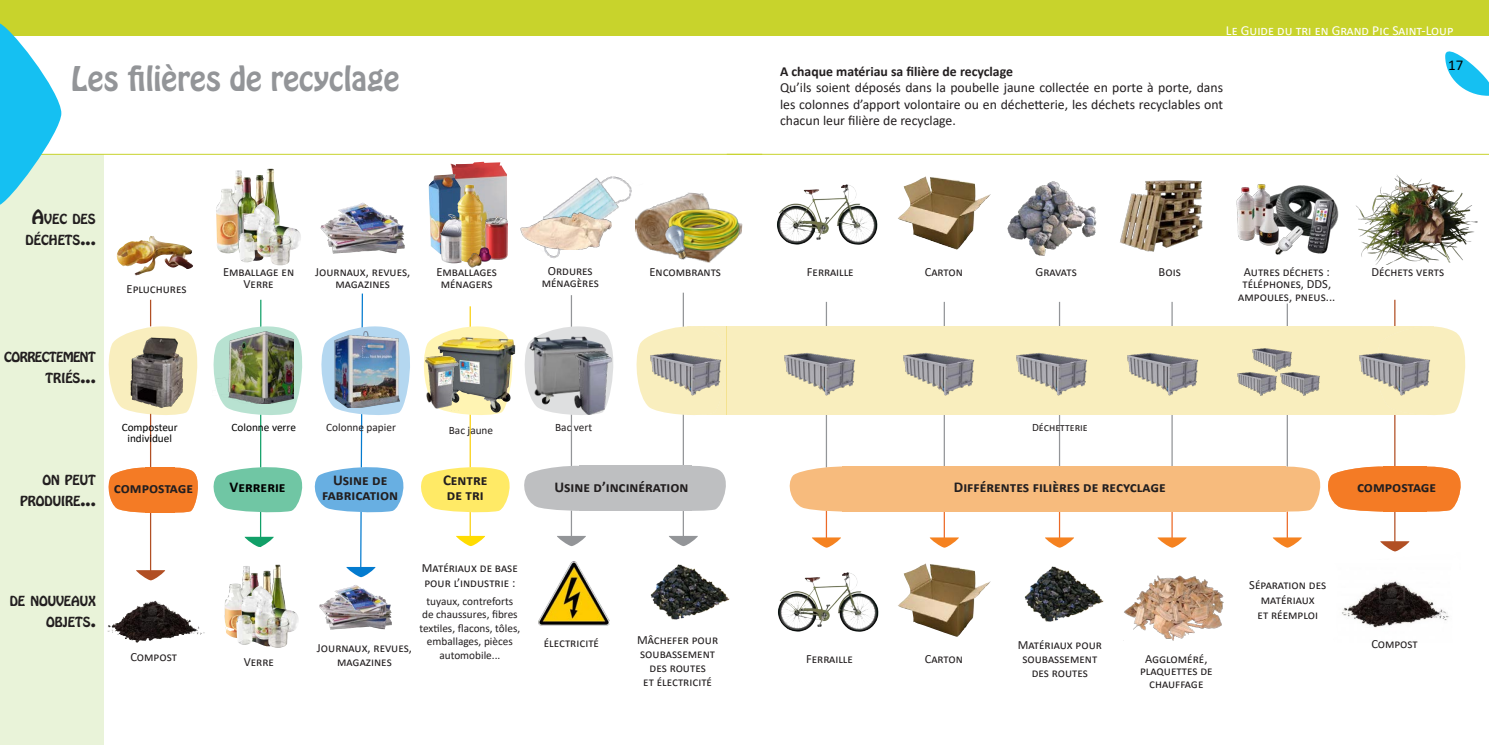
<style>
.page{position:relative;width:1489px;height:745px;background:#fff}
.page>*{position:absolute;margin:0;border:0;box-sizing:border-box;transform-origin:0 0}
.t1{font:30px "Hobo Std";color:#939598}
.t2{font:700 15px "Calibri";color:#231f20}
.t3{font:700 15px "Calibri";color:#000}
.t4{font:15px "Calibri";color:#000}
.t5{font:13.75px/16.5px "Calibri";color:#231f20;text-align:justify}
.t6{font:700 13.75px "Calibri";color:#231f20}
.t7{font:13.75px "Calibri";color:#fff}
.t8{font:12.5px/12.5px "Calibri";color:#231f20;text-align:center}
.t9{font:12.5px "Calibri";letter-spacing:-.025em;color:#231f20}
.t10{font:12.25px/21px "Hobo Std";color:#231f20;text-align:right}
.t11{font:12.25px/21px "Hobo Std";letter-spacing:-.045em;color:#231f20;text-align:right}
.t12{font:11.25px/13.5px "Calibri";color:#231f20;text-align:center}
.t13{font:11.25px "Calibri";color:#000}
.s1{font-size:17.5px}
</style>
<div class="page">
<div style="left:0;top:154px;width:103px;height:590px;background:#e9f3d9"></div>
<hr style="left:0;top:154px;width:762px;height:1px;background:#c8d32c">
<div style="left:0;top:0;width:762px;height:35px;background:#c8d32c"></div>
<div style="left:726px;top:0;width:762px;height:35px;background:#c8d32c"></div>
<hr style="left:726px;top:154px;width:762px;height:1px;background:#c8d32c">
<img style="left:108px;top:600px;width:91px;height:42px">
<hr style="left:682px;top:292px;width:2px;height:250px;background:#939598">
<svg style="left:633px;top:461px;width:93px;height:51px"></svg>
<div style="left:578px;top:465px;width:113px;height:45px;background:#bebfc1"></div>
<svg style="left:669px;top:535px;width:29px;height:10px"></svg>
<svg style="left:0;top:23px;width:61px;height:182px"></svg>
<svg style="left:636px;top:318px;width:90px;height:99px"></svg>
<hr style="left:1058px;top:495px;width:2px;height:49px;background:#ec6a27">
<svg style="left:1045px;top:537px;width:29px;height:10px"></svg>
<hr style="left:1171px;top:489px;width:1px;height:50px;background:#ec6a27">
<svg style="left:1157px;top:537px;width:29px;height:10px"></svg>
<hr style="left:1286px;top:491px;width:1px;height:49px;background:#ec6a27">
<svg style="left:1272px;top:537px;width:29px;height:10px"></svg>
<hr style="left:943px;top:490px;width:1px;height:49px;background:#ec6a27">
<svg style="left:929px;top:537px;width:29px;height:10px"></svg>
<hr style="left:825px;top:495px;width:2px;height:49px;background:#ec6a27">
<svg style="left:812px;top:537px;width:29px;height:10px"></svg>
<hr style="left:825px;top:302px;width:2px;height:183px;background:#939598">
<hr style="left:943px;top:302px;width:1px;height:183px;background:#939598">
<hr style="left:1058px;top:302px;width:2px;height:183px;background:#939598">
<hr style="left:1171px;top:302px;width:1px;height:183px;background:#939598">
<hr style="left:1393px;top:299px;width:2px;height:250px;background:#b14f24">
<hr style="left:150px;top:413px;width:1px;height:165px;background:#b14f24">
<hr style="left:1286px;top:303px;width:1px;height:172px;background:#939598">
<div style="left:726px;top:326px;width:646px;height:89px;background:#f9eebe"></div>
<svg style="left:1372px;top:318px;width:94px;height:99px"></svg>
<svg style="left:1227px;top:462px;width:234px;height:50px"></svg>
<svg style="left:789px;top:462px;width:98px;height:50px"></svg>
<div style="left:842px;top:466px;width:443px;height:45px;background:#f7bb7d"></div>
<img style="left:544px;top:176px;width:88px;height:82px">
<img style="left:521px;top:212px;width:90px;height:37px">
<img style="left:635px;top:192px;width:76px;height:70px">
<img style="left:666px;top:203px;width:77px;height:58px">
<img style="left:450px;top:162px;width:57px;height:52px">
<img style="left:320px;top:203px;width:85px;height:51px">
<img style="left:224px;top:577px;width:58px;height:61px">
<img style="left:319px;top:585px;width:73px;height:45px">
<img style="left:539px;top:577px;width:70px;height:47px">
<svg style="left:213px;top:293px;width:409px;height:284px"></svg>
<img style="left:650px;top:564px;width:80px;height:56px">
<img style="left:213px;top:301px;width:80px;height:102px">
<img style="left:321px;top:324px;width:78px;height:83px">
<img style="left:646px;top:342px;width:78px;height:58px">
<img style="left:135px;top:236px;width:16px;height:6px">
<img style="left:232px;top:169px;width:38px;height:30px">
<img style="left:238px;top:204px;width:62px;height:61px">
<img style="left:236px;top:586px;width:61px;height:61px">
<svg style="left:1444px;top:35px;width:44px;height:61px"></svg>
<img style="left:898px;top:176px;width:92px;height:73px">
<img style="left:1120px;top:180px;width:83px;height:72px">
<img style="left:990px;top:181px;width:107px;height:75px">
<img style="left:1236px;top:184px;width:103px;height:71px">
<img style="left:1356px;top:175px;width:122px;height:89px">
<img style="left:1012px;top:342px;width:78px;height:58px">
<img style="left:1342px;top:580px;width:107px;height:48px">
<img style="left:1354px;top:342px;width:78px;height:58px">
<img style="left:1250px;top:342px;width:42px;height:24px">
<img style="left:1123px;top:342px;width:78px;height:58px">
<img style="left:899px;top:342px;width:78px;height:58px">
<img style="left:780px;top:342px;width:78px;height:58px">
<img style="left:1235px;top:366px;width:86px;height:32px">
<svg style="left:1380px;top:541px;width:29px;height:10px"></svg>
<svg style="left:136px;top:569px;width:29px;height:11px"></svg>
<img style="left:898px;top:563px;width:92px;height:73px">
<img style="left:1124px;top:575px;width:100px;height:65px">
<img style="left:777px;top:184px;width:101px;height:61px">
<img style="left:778px;top:572px;width:101px;height:60px">
<img style="left:422px;top:306px;width:114px;height:114px">
<img style="left:1024px;top:566px;width:80px;height:56px">
<img style="left:425px;top:353px;width:33px;height:57px">
<img style="left:513px;top:321px;width:108px;height:89px">
<img style="left:574px;top:347px;width:38px;height:69px">
<img style="left:482px;top:214px;width:25px;height:45px">
<img style="left:428px;top:174px;width:33px;height:80px">
<img style="left:457px;top:185px;width:25px;height:77px">
<img style="left:440px;top:214px;width:21px;height:49px">
<img style="left:465px;top:245px;width:30px;height:23px">
<img style="left:643px;top:208px;width:67px;height:55px">
<svg style="left:108px;top:463px;width:90px;height:50px"></svg>
<div style="left:146px;top:467px;width:29px;height:45px;background:#f47b25"></div>
<svg style="left:108px;top:299px;width:90px;height:117px"></svg>
<img style="left:125px;top:334px;width:66px;height:75px">
<p class="t7" style="left:1225px;top:21px;width:229px">Le Guide du tri en Grand Pic Saint-Loup</p>
<p class="t1" style="left:71px;top:58px;width:330px">Les filières de recyclage</p>
<p class="t4" style="left:1447px;top:54px;width:17px">17</p>
<p class="t6" style="left:780px;top:61px;width:234px">A chaque matériau sa filière de recyclage</p>
<p class="t5" style="left:780px;top:79px;width:444px">Qu’ils soient déposés dans la poubelle jaune collectée en porte à porte, dans les colonnes d’apport volontaire ou en déchetterie, les déchets recyclables ont chacun leur filière de recyclage.</p>
<p class="t10" style="left:32px;top:208px;width:65px"><span class="s1">A</span>VEC DES</p>
<p class="t10" style="left:26px;top:229px;width:72px">DÉCHETS<span class="s1">...</span></p>
<p class="t8" style="left:127px;top:282px;width:61px">Epluchures</p>
<p class="t8" style="left:223px;top:265px;width:72px">Emballage en<br>Verre</p>
<p class="t8" style="left:315px;top:265px;width:97px">Journaux, revues,</p>
<p class="t8" style="left:335px;top:277px;width:56px">magazines</p>
<p class="t8" style="left:436px;top:264px;width:62px">Emballages ménagers</p>
<p class="t8" style="left:547px;top:264px;width:47px">Ordures</p>
<p class="t8" style="left:541px;top:276px;width:59px">ménagères</p>
<p class="t8" style="left:649px;top:265px;width:73px">Encombrants</p>
<p class="t11" style="left:4px;top:346px;width:93px">CORRECTEMENT<br>TRIÉS<span class="s1">...</span></p>
<p class="t10" style="left:42px;top:469px;width:55px">ON PEUT</p>
<p class="t10" style="left:20px;top:490px;width:77px">PRODUIRE<span class="s1">...</span></p>
<p class="t13" style="left:122px;top:419px;width:58px">Composteur</p>
<p class="t13" style="left:232px;top:419px;width:66px">Colonne verre</p>
<p class="t12" style="left:326px;top:420px;width:71px">Colonne papier</p>
<p class="t12" style="left:449px;top:422px;width:46px">Bac jaune</p>
<p class="t12" style="left:555px;top:420px;width:39px">Bac vert</p>
<p class="t13" style="left:127px;top:430px;width:46px">individuel</p>
<p class="t2" style="left:114px;top:477px;width:81px">compostage</p>
<p class="t3" style="left:230px;top:476px;width:58px">Verrerie</p>
<p class="t2" style="left:333px;top:469px;width:56px">Usine de</p>
<p class="t2" style="left:322px;top:484px;width:77px">fabrication</p>
<p class="t2" style="left:443px;top:469px;width:46px">Centre</p>
<p class="t2" style="left:447px;top:484px;width:38px">de tri</p>
<p class="t2" style="left:554px;top:476px;width:136px">Usine d’incinération</p>
<p class="t10" style="left:10px;top:590px;width:88px">DE NOUVEAUX<br>OBJETS<span class="s1">.</span></p>
<p class="t8" style="left:130px;top:649px;width:48px">Compost</p>
<p class="t8" style="left:244px;top:655px;width:32px">Verre</p>
<p class="t8" style="left:317px;top:640px;width:97px">Journaux, revues,</p>
<p class="t8" style="left:337px;top:654px;width:56px">magazines</p>
<p class="t8" style="left:422px;top:559px;width:98px;line-height:15px;text-align:left">Matériaux de base pour l’industrie :</p>
<p class="t12" style="left:419px;top:593px;width:102px">tuyaux, contreforts de chaussures, fibres textiles, flacons, tôles,</p>
<p class="t12" style="left:427px;top:634px;width:87px">emballages, pièces automobile...</p>
<p class="t8" style="left:637px;top:632px;width:83px;line-height:13.8px;text-align:left">Mâchefer pour soubassement</p>
<p class="t8" style="left:649px;top:660px;width:58px">des routes</p>
<p class="t8" style="left:643px;top:674px;width:70px">et électricité</p>
<p class="t8" style="left:543px;top:636px;width:57px">électricité</p>
<p class="t8" style="left:806px;top:265px;width:48px">Ferraille</p>
<p class="t8" style="left:924px;top:265px;width:40px">Carton</p>
<p class="t9" style="left:1035px;top:263px;width:43px">Gravats</p>
<p class="t8" style="left:1158px;top:265px;width:24px">Bois</p>
<p class="t8" style="left:1243px;top:265px;width:88px">Autres déchets :</p>
<p class="t8" style="left:1242px;top:277px;width:90px">téléphones, DDS,</p>
<p class="t8" style="left:1238px;top:290px;width:99px">ampoules, pneus...</p>
<p class="t8" style="left:1371px;top:265px;width:74px">Déchets verts</p>
<p class="t12" style="left:1031px;top:420px;width:57px">Déchetterie</p>
<p class="t2" style="left:953px;top:476px;width:213px">Différentes filières de recyclage</p>
<p class="t8" style="left:1017px;top:637px;width:86px;line-height:13.8px">Matériaux pour soubassement des routes</p>
<p class="t8" style="left:806px;top:651px;width:48px">Ferraille</p>
<p class="t8" style="left:924px;top:651px;width:40px">Carton</p>
<p class="t8" style="left:1139px;top:651px;width:74px">Aggloméré, plaquettes de chauffage</p>
<p class="t2" style="left:1356px;top:476px;width:81px">compostage</p>
<p class="t8" style="left:1249px;top:577px;width:78px;line-height:15px">Séparation des matériaux</p>
<p class="t8" style="left:1257px;top:608px;width:62px">et réemploi</p>
<p class="t8" style="left:1371px;top:636px;width:48px">Compost</p>
</div>
